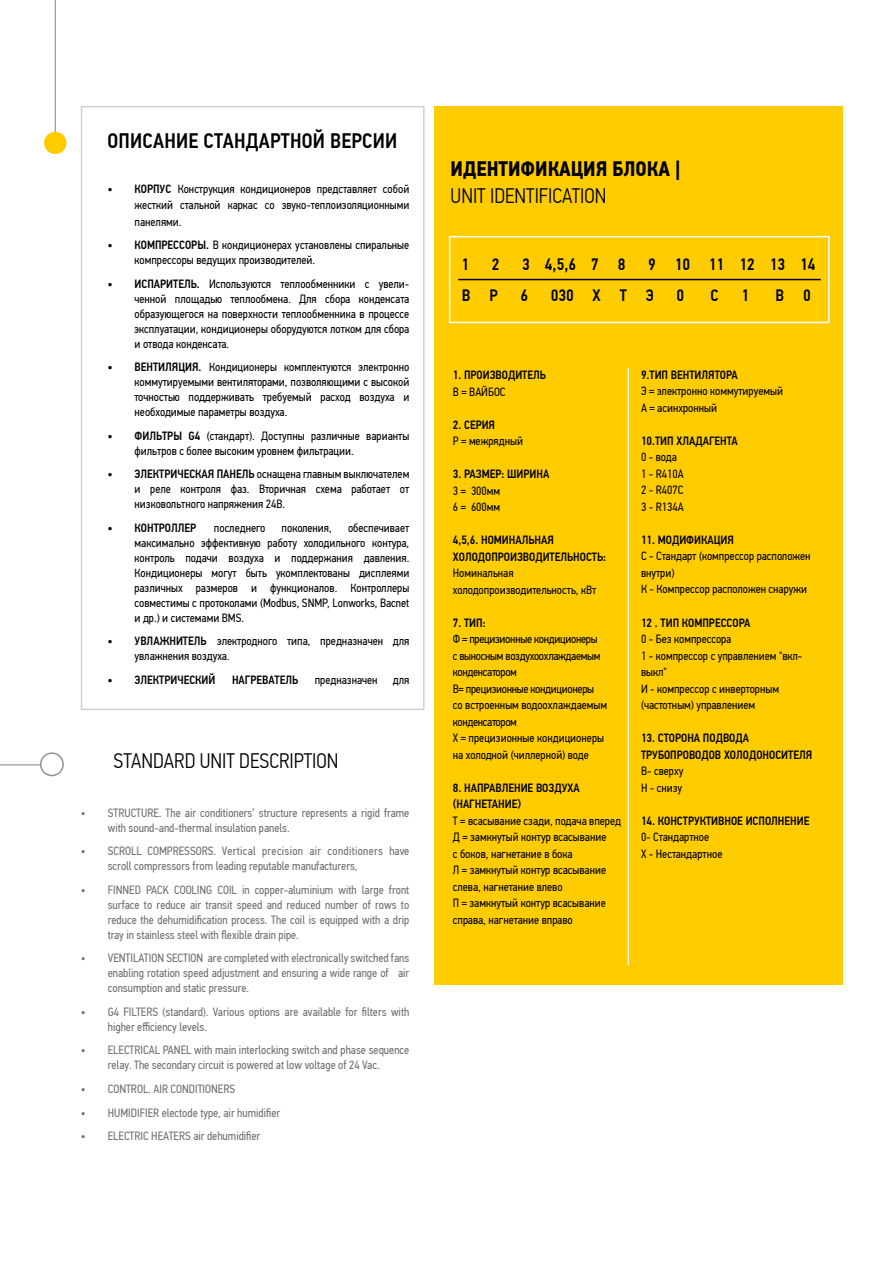
<style>
.page{position:relative;width:893px;height:1263px;background:#fff}
.page>*{position:absolute;margin:0;border:0;box-sizing:border-box;transform-origin:0 0}
.t1{font:300 21px "PF Din Text Cond Pro";color:#000}
.t2{font:500 21px "PF Din Text Cond Pro";letter-spacing:.01em;color:#000}
.t3{font:700 21px "PF Din Text Cond Pro";color:#000}
.t4{font:500 16.5px "PF Din Text Cond Pro";color:#000}
.t5{font:12px/16.5px "PF Din Text Cond Pro";color:#000}
.t6{font:12px/15px "PF Din Text Cond Pro";color:#706f6f}
.t7{font:500 12px/16.5px "PF Din Text Cond Pro";color:#000}
.t8{font:12px/16.5px "PF Din Text Cond Pro";letter-spacing:-.025em;color:#000}
.s1{font-weight:500}
</style>
<div class="page">
<div style="left:81px;top:106px;width:344px;height:604px;border:2px solid #d0d0d0"></div>
<hr style="left:55px;top:0;width:1px;height:135px;background:#929292">
<hr style="left:0;top:764px;width:40px;height:1px;background:#929292">
<div style="left:44px;top:132px;width:22px;height:22px;background:#fc0;border-radius:50%"></div>
<div style="left:40px;top:752px;width:24px;height:24px;border:2px solid #929292;border-radius:50%"></div>
<div style="left:435px;top:106px;width:408px;height:878px;background:#fc0"></div>
<div style="left:449px;top:236px;width:381px;height:87px;border:2px solid #fff"></div>
<hr style="left:628px;top:368px;width:1px;height:597px;background:#fff">
<hr style="left:458px;top:279px;width:363px;height:1px;background:#000">
<h1 class="t2" style="left:108px;top:128px;width:291px">ОПИСАНИЕ СТАНДАРТНОЙ ВЕРСИИ</h1>
<p class="t5" style="left:135px;top:180px;width:276px;text-align:justify;text-indent:-27px"><span class="s1">• КОРПУС</span> Конструкция кондиционеров представляет собой жесткий стальной каркас со звуко-теплоизоляционными панелями.</p>
<p class="t5" style="left:135px;top:237px;width:276px;line-height:15px;text-indent:-27px"><span class="s1">• КОМПРЕССОРЫ.</span> В кондиционерах установлены спиральные компрессоры ведущих производителей.</p>
<p class="t5" style="left:135px;top:276px;width:276px;line-height:15px;text-align:justify;text-indent:-27px"><span class="s1">• ИСПАРИТЕЛЬ.</span> Используются теплообменники с увели&shy;ченной площадью теплообмена. Для сбора конденсата образующегося на поверхности теплообменника в процессе эксплуатации, кондиционеры оборудуются лотком для сбора и отвода конденсата.</p>
<p class="t5" style="left:135px;top:359px;width:276px;line-height:15px;text-align:justify;text-indent:-27px"><span class="s1">• ВЕНТИЛЯЦИЯ.</span> Кондиционеры комплектуются электронно коммутируемыми вентиляторами, позволяющими с высокой точностью поддерживать требуемый расход воздуха и необходимые параметры воздуха.</p>
<p class="t5" style="left:135px;top:428px;width:276px;line-height:15px;text-indent:-27px"><span class="s1">• ФИЛЬТРЫ G4</span> (стандарт). Доступны различные варианты фильтров с более высоким уровнем фильтрации.</p>
<p class="t5" style="left:135px;top:466px;width:276px;line-height:15px;text-align:justify;text-indent:-27px"><span class="s1">• ЭЛЕКТРИЧЕСКАЯ ПАНЕЛЬ</span> оснащена главным выключателем и реле контроля фаз. Вторичная схема работает от низковольтного напряжения 24В.</p>
<p class="t7" style="left:108px;top:519px;width:90px">• КОНТРОЛЛЕР</p>
<p class="t5" style="left:214px;top:519px;width:53px">последнего</p>
<p class="t5" style="left:282px;top:519px;width:52px">поколения,</p>
<p class="t5" style="left:135px;top:520px;width:276px;line-height:15px;text-align:justify;text-indent:213px">обеспечивает максимально эффективную работу холодильного контура, контроль подачи воздуха и поддержания давления.<br>Кондиционеры могут быть укомплектованы дисплеями различных размеров и функционалов. Контроллеры совместимы с протоколами (Modbus, SNMP, Lonworks, Bacnet и др.) и системами BMS.</p>
<p class="t5" style="left:135px;top:633px;width:276px;line-height:15px;text-indent:-27px"><span class="s1">• УВЛАЖНИТЕЛЬ</span> электродного типа, предназначен для увлажнения воздуха.</p>
<p class="t7" style="left:108px;top:671px;width:109px">• ЭЛЕКТРИЧЕСКИЙ</p>
<p class="t7" style="left:232px;top:671px;width:68px">НАГРЕВАТЕЛЬ</p>
<p class="t5" style="left:315px;top:671px;width:64px">предназначен</p>
<p class="t5" style="left:393px;top:671px;width:18px">для</p>
<h1 class="t1" style="left:114px;top:749px;width:227px">STANDARD UNIT DESCRIPTION</h1>
<p class="t6" style="left:108px;top:805px;width:303px;text-indent:-27px">• STRUCTURE. The air conditioners’ structure represents a rigid frame with sound-and-thermal insulation panels.</p>
<p class="t6" style="left:108px;top:844px;width:303px;text-indent:-27px">• SCROLL COMPRESSORS. Vertical precision air conditioners have scroll compressors from leading reputable manufacturers,</p>
<p class="t6" style="left:108px;top:882px;width:303px;text-align:justify;text-indent:-27px">• FINNED PACK COOLING COIL in copper-aluminium with large front surface to reduce air transit speed and reduced number of rows to reduce the dehumidification process. The coil is equipped with a drip tray in stainless steel with flexible drain pipe.</p>
<p class="t6" style="left:108px;top:951px;width:303px;text-align:justify;text-indent:-27px">• VENTILATION SECTION are completed with electronically switched fans enabling rotation speed adjustment and ensuring a wide range of air consumption and static pressure.</p>
<p class="t6" style="left:108px;top:1004px;width:303px;text-indent:-27px">• G4 FILTERS (standard). Various options are available for filters with higher efficiency levels.</p>
<p class="t6" style="left:81px;top:1043px;width:330px;text-align:center">• ELECTRICAL PANEL with main interlocking switch and phase sequence relay. The secondary circuit is powered at low voltage of 24 Vac.</p>
<p class="t6" style="left:81px;top:1081px;width:156px">• CONTROL. AIR CONDITIONERS</p>
<p class="t6" style="left:81px;top:1105px;width:201px">• HUMIDIFIER electode type, air humidifier</p>
<p class="t6" style="left:81px;top:1128px;width:181px">• ELECTRIC HEATERS air dehumidifier</p>
<h1 class="t3" style="left:451px;top:156px;width:232px">ИДЕНТИФИКАЦИЯ БЛОКА |</h1>
<h1 class="t1" style="left:451px;top:183px;width:157px">UNIT IDENTIFICATION</h1>
<h2 class="t4" style="left:461px;top:255px;width:9px">1</h2>
<h2 class="t4" style="left:492px;top:255px;width:9px">2</h2>
<h2 class="t4" style="left:522px;top:255px;width:105px">3 4,5,6 7 8</h2>
<h2 class="t4" style="left:648px;top:255px;width:169px">9 10 11 12 13 14</h2>
<h2 class="t4" style="left:462px;top:286px;width:37px">В Р</h2>
<h2 class="t4" style="left:520px;top:286px;width:9px">6</h2>
<h2 class="t4" style="left:551px;top:286px;width:105px">030 Х T Э</h2>
<h2 class="t4" style="left:676px;top:286px;width:9px">0</h2>
<h2 class="t4" style="left:711px;top:286px;width:10px">C</h2>
<h2 class="t4" style="left:741px;top:286px;width:9px">1</h2>
<h2 class="t4" style="left:775px;top:286px;width:37px">В 0</h2>
<p class="t7" style="left:453px;top:367px;width:95px">1. ПРОИЗВОДИТЕЛЬ</p>
<p class="t5" style="left:453px;top:383px;width:54px">В = ВАЙБОС</p>
<p class="t7" style="left:453px;top:416px;width:44px">2. СЕРИЯ</p>
<p class="t5" style="left:453px;top:433px;width:72px">Р = межрядный</p>
<p class="t7" style="left:453px;top:466px;width:98px">3. РАЗМЕР: ШИРИНА</p>
<p class="t5" style="left:453px;top:482px;width:49px">3 = 300мм<br>6 = 600мм</p>
<p class="t7" style="left:453px;top:532px;width:155px">4,5,6. НОМИНАЛЬНАЯ<br>ХОЛОДОПРОИЗВОДИТЕЛЬНОСТЬ:</p>
<p class="t5" style="left:453px;top:565px;width:145px">Номинальная холодопроизводительность, кВт</p>
<p class="t7" style="left:453px;top:614px;width:34px">7. ТИП:</p>
<p class="t8" style="left:453px;top:631px;width:156px">Ф = прецизионные кондиционеры<br>с выносным воздухоохлаждаемым конденсатором<br>В= прецизионные кондиционеры<br>со встроенным водоохлаждаемым конденсатором<br>Х = прецизионные кондиционеры на холодной (чиллерной) воде</p>
<p class="t7" style="left:453px;top:779px;width:128px">8. НАПРАВЛЕНИЕ ВОЗДУХА (НАГНЕТАНИЕ)</p>
<p class="t5" style="left:453px;top:812px;width:170px">Т = всасывание сзади, подача вперед<br>Д = замкнутый контур всасывание<br>с боков, нагнетание в бока<br>Л = замкнутый контур всасывание слева, нагнетание влево<br>П = замкнутый контур всасывание справа, нагнетание вправо</p>
<p class="t7" style="left:641px;top:367px;width:98px">9.ТИП ВЕНТИЛЯТОРА</p>
<p class="t5" style="left:641px;top:383px;width:144px">Э = электронно коммутируемый<br>А = асинхронный</p>
<p class="t7" style="left:641px;top:433px;width:98px">10.ТИП ХЛАДАГЕНТА</p>
<p class="t5" style="left:641px;top:449px;width:44px">0 - вода<br>1 - R410A<br>2 - R407C<br>3 - R134A</p>
<p class="t7" style="left:641px;top:532px;width:94px">11. МОДИФИКАЦИЯ</p>
<p class="t5" style="left:641px;top:548px;width:171px">С - Стандарт (компрессор расположен внутри)<br>К - Компрессор расположен снаружи</p>
<p class="t7" style="left:641px;top:614px;width:111px">12 . ТИП КОМПРЕССОРА</p>
<p class="t5" style="left:641px;top:631px;width:163px">0 - Без компрессора<br>1 - компрессор с управлением "вкл&shy;выкл"<br>И - компрессор с инверторным (частотным) управлением</p>
<p class="t7" style="left:641px;top:730px;width:173px">13. СТОРОНА ПОДВОДА<br>ТРУБОПРОВОДОВ ХОЛОДОНОСИТЕЛЯ</p>
<p class="t5" style="left:641px;top:763px;width:44px">В- сверху<br>Н - снизу</p>
<p class="t7" style="left:641px;top:812px;width:170px">14. КОНСТРУКТИВНОЕ ИСПОЛНЕНИЕ</p>
<p class="t5" style="left:641px;top:829px;width:83px">0- Стандартное<br>Х - Нестандартное</p>
</div>
